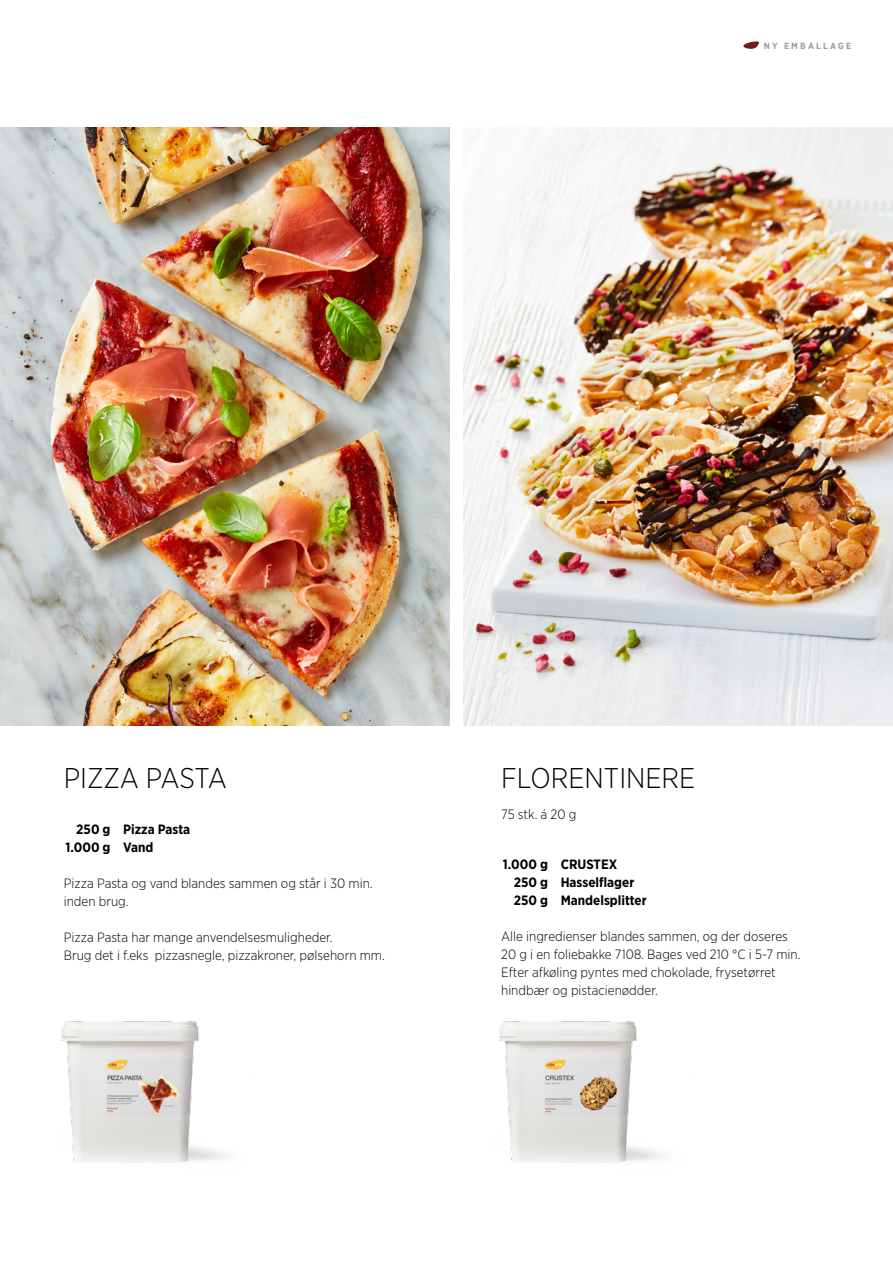
<style>
.page{position:relative;width:893px;height:1263px;background:#fff}
.page>*{position:absolute;margin:0;border:0;box-sizing:border-box;transform-origin:0 0}
.overskrift_pkt__19{font:300 28.5px "Gotham Narrow";color:#000}
.brødtekst_sort{font:300 13.5px/18px "Gotham Narrow";color:#000}
.brødtekst_sort-2{font:700 13.5px "Gotham Narrow";color:#000}
.t1{font:700 9px "Gotham Narrow";letter-spacing:.24em;color:#9d9d9c}
</style>
<div class="page">
<svg style="left:743px;top:41px;width:16px;height:8px"></svg>
<img style="left:463px;top:128px;width:430px;height:597px">
<img style="left:0;top:128px;width:449px;height:597px">
<img style="left:61px;top:1021px;width:165px;height:142px">
<img style="left:499px;top:1021px;width:165px;height:142px">
<p class="t1" style="left:764px;top:40px;width:89px">NY EMBALLAGE</p>
<p class="overskrift_pkt__19" style="left:64px;top:761px;width:165px">PIZZA PASTA</p>
<p class="brødtekst_sort-2" style="left:76px;top:820px;width:115px">250 g Pizza Pasta</p>
<p class="brødtekst_sort-2" style="left:65px;top:838px;width:90px">1.000 g Vand</p>
<p class="brødtekst_sort" style="left:64px;top:874px;width:310px">Pizza Pasta og vand blandes sammen og står i 30 min. inden brug.</p>
<p class="brødtekst_sort" style="left:64px;top:928px;width:323px">Pizza Pasta har mange anvendelsesmuligheder.<br>Brug det i f.eks pizzasnegle, pizzakroner, pølsehorn mm.</p>
<p class="overskrift_pkt__19" style="left:501px;top:761px;width:196px">FLORENTINERE</p>
<p class="brødtekst_sort" style="left:501px;top:805px;width:77px">75 stk. á 20 g</p>
<p class="brødtekst_sort-2" style="left:503px;top:855px;width:116px">1.000 g CRUSTEX</p>
<p class="brødtekst_sort-2" style="left:514px;top:873px;width:122px">250 g Hasselflager</p>
<p class="brødtekst_sort-2" style="left:514px;top:891px;width:135px">250 g Mandelsplitter</p>
<p class="brødtekst_sort" style="left:501px;top:927px;width:301px">Alle ingredienser blandes sammen, og der doseres<br>20 g i en foliebakke 7108. Bages ved 210 °C i 5-7 min.</p>
<p class="brødtekst_sort" style="left:501px;top:963px;width:276px">Efter afkøling pyntes med chokolade, frysetørret hindbær og pistacienødder.</p>
</div>
